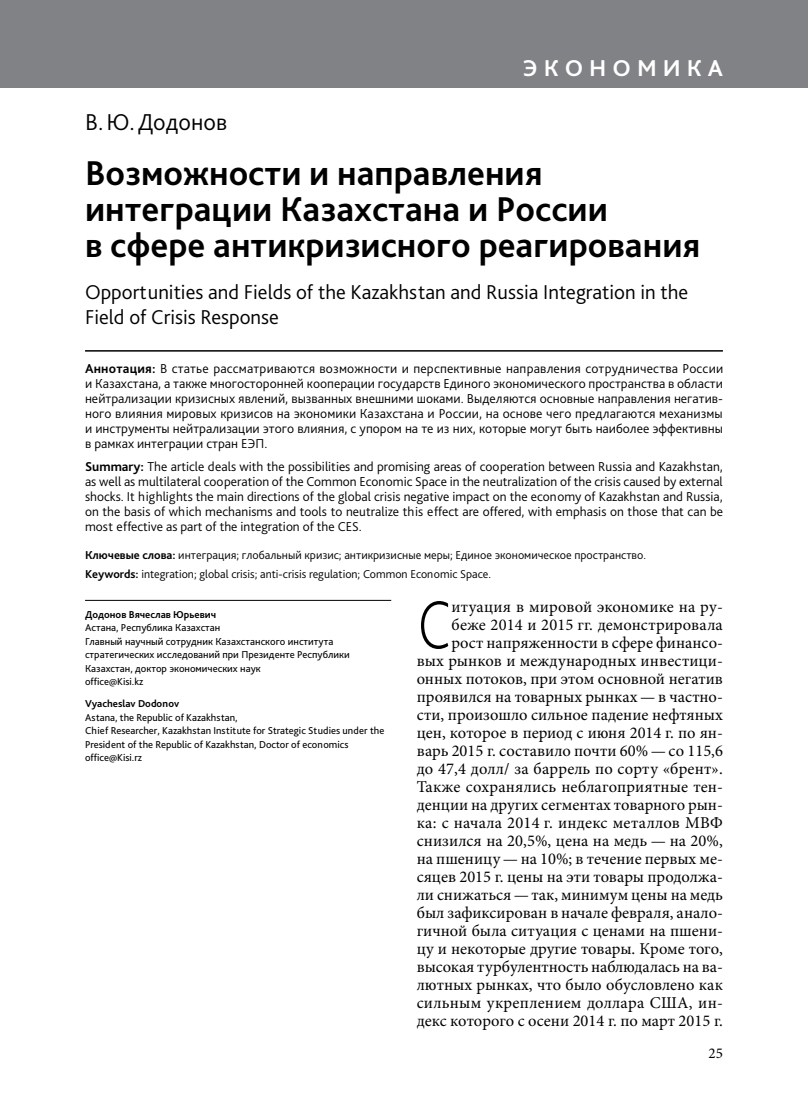
<style>
.page{position:relative;width:808px;height:1106px;background:#fff}
.page>*{position:absolute;margin:0;border:0;box-sizing:border-box;transform-origin:0 0}
.t1{font:200 71.1px "Bliss Pro";color:#000;scale:.8 1}
.t2{font:700 36px/36px "Bliss Pro";color:#000}
.t3{font:300 24px "Bliss Pro";color:#000}
.t4{font:700 24px "Bliss Pro";letter-spacing:.25em;color:#fff}
.t5{font:300 21px/25.2px "Bliss Pro";color:#000}
.t6{font:16.5px/18px "Minion Pro";color:#000;text-align:right}
.t7{font:15px "Minion Pro";color:#000}
.t8{font:300 13.5px/15px "Bliss Pro";color:#000;text-align:justify}
.t9{font:300 12px/19.2px "Bliss Pro";color:#000}
.t10{font:10.5px/13.5px "Bliss Pro";color:#000}
.t11{font:700 10.5px "Bliss Pro";color:#000}
.s1{font-weight:700}
</style>
<div class="page">
<div style="left:1px;top:0;width:807px;height:88px;background:#808285"></div>
<hr style="left:85px;top:600px;width:306px;height:1px;background:#000">
<hr style="left:85px;top:350px;width:638px;height:1px;background:#000">
<h3 class="t3" style="left:85px;top:107px;width:144px">В.Ю.Додонов</h3>
<h3 class="t4" style="left:523px;top:53px;width:201px">ЭКОНОМИКА</h3>
<h2 class="t2" style="left:85px;top:154px;width:617px">Возможности и направления интеграции Казахстана и России<br>в сфере антикризисного реагирования</h2>
<h3 class="t5" style="left:85px;top:279px;width:605px">Opportunities and Fields of the Kazakhstan and Russia Integration in the<br>Field of Crisis Response</h3>
<p class="t8" style="left:85px;top:360px;width:640px"><span class="s1">Аннотация:</span> В статье рассматриваются возможности и перспективные направления сотрудничества России и Казахстана, а также многосторонней кооперации государств Единого экономического пространства в области нейтрализации кризисных явлений, вызванных внешними шоками. Выделяются основные направления негатив&shy;ного влияния мировых кризисов на экономики Казахстана и России, на основе чего предлагаются механизмы и инструменты нейтрализации этого влияния, с упором на те из них, которые могут быть наиболее эффективны в рамках интеграции стран ЕЭП.</p>
<p class="t8" style="left:85px;top:459px;width:640px"><span class="s1">Summary:</span> The article deals with the possibilities and promising areas of cooperation between Russia and Kazakhstan, as well as multilateral cooperation of the Common Economic Space in the neutralization of the crisis caused by external shocks. It highlights the main directions of the global crisis negative impact on the economy of Kazakhstan and Russia, on the basis of which mechanisms and tools to neutralize this effect are offered, with emphasis on those that can be most effective as part of the integration of the CES.</p>
<p class="t9" style="left:85px;top:545px;width:562px"><span class="s1">Ключевые слова:</span> интеграция; глобальный кризис; антикризисные меры; Единое экономическое пространство.<br><span class="s1">Keywords:</span> integration; global crisis; anti-crisis regulation; Common Economic Space.</p>
<p class="t11" style="left:85px;top:607px;width:133px">Додонов Вячеслав Юрьевич</p>
<p class="t10" style="left:85px;top:621px;width:266px">Астана, Республика Казахстан<br>Главный научный сотрудник Казахстанского института стратегических исследований при Президенте Республики Казахстан, доктор экономических наук<br>office@Kisi.kz</p>
<p class="t11" style="left:85px;top:697px;width:96px">Vyacheslav Dodonov</p>
<p class="t10" style="left:85px;top:710px;width:301px">Astana, the Republic of Kazakhstan,<br>Chief Researcher, Kazakhstan Institute for Strategic Studies under the President of the Republic of Kazakhstan, Doctor of economics office@Kisi.rz</p>
<h1 class="t1" style="left:417px;top:580px;width:43px">С</h1>
<p class="t6" style="left:417px;top:598px;width:308px">итуация в мировой экономике на ру&shy;беже 2014 и 2015 гг. демонстрировала рост напряженности в сфере финансо-<br>вых рынков и международных инвестици&shy;онных потоков, при этом основной негатив проявился на товарных рынках — в частно&shy;сти, произошло сильное падение нефтяных цен, которое в период с июня 2014 г. по ян&shy;варь 2015 г. составило почти 60% — со 115,6 до 47,4 долл/ за баррель по сорту «брент».<br>Также сохранялись неблагоприятные тен&shy;денции на других сегментах товарного рын&shy;ка: с начала 2014 г. индекс металлов МВФ снизился на 20,5%, цена на медь — на 20%, на пшеницу — на 10%; в течение первых ме&shy;сяцев 2015 г. цены на эти товары продолжа&shy;ли снижаться—так, минимум цены на медь был зафиксирован в начале февраля, анало&shy;гичной была ситуация с ценами на пшени&shy;цу и некоторые другие товары. Кроме того, высокая турбулентность наблюдалась на ва&shy;лютных рынках, что было обусловлено как сильным укреплением доллара США, ин&shy;декс которого с осени 2014 г. по март 2015 г.</p>
<p class="t7" style="left:708px;top:1042px;width:16px">25</p>
</div>
